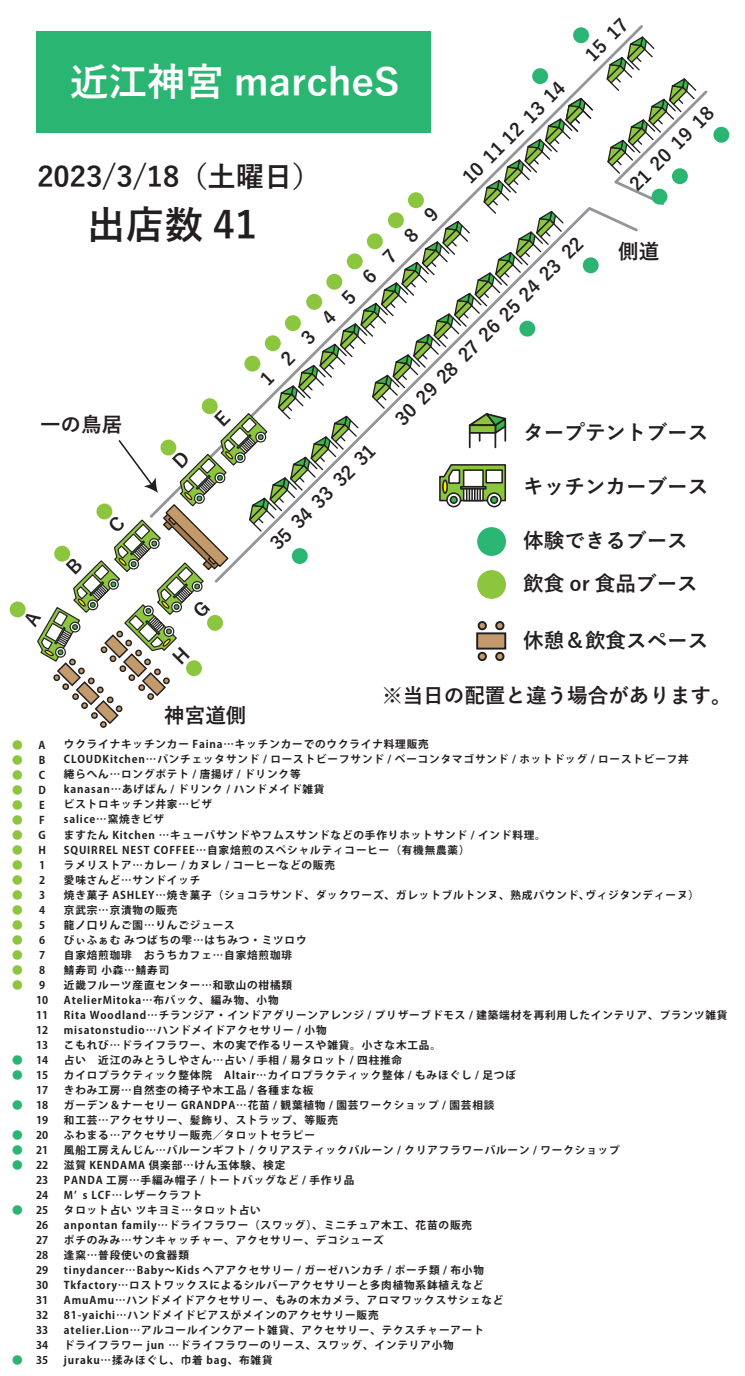
<style>
.page{position:relative;width:745px;height:1376px;background:#fff}
.page>*{position:absolute;margin:0;border:0;box-sizing:border-box;transform-origin:0 0}
.t1{font:700 38.75px "Yu Gothic";color:#231f20}
.t2{font:700 38.5px "Yu Gothic";color:#fff}
.t3{font:700 28.25px "Yu Gothic";color:#231f20}
.t4{font:700 20.5px/43px "Yu Gothic";color:#231f20}
.t5{font:700 18.5px "Yu Gothic";color:#231f20}
.t6{font:700 10.62px/15px "Koz Go Pro";letter-spacing:.08em;color:#231f20}
.t7{font:700 10.62px/15px "Koz Go Pro";color:#231f20;text-align:center}
.t8{font:700 10.62px/15px "Koz Go Pro";color:#8bc63e;text-align:justify}
.t9{font:700 10.62px/15px "Koz Go Pro";color:#2bb572}
</style>
<div class="page">
<div style="left:36px;top:31px;width:394px;height:101px;background:#2bb572"></div>
<svg style="left:604px;top:34px;width:104px;height:171px"></svg>
<div style="left:532px;top:68px;width:15px;height:16px;background:#2bb572;border-radius:50%"></div>
<div style="left:10px;top:601px;width:16px;height:16px;background:#8bc63e;border-radius:50%"></div>
<div style="left:572px;top:27px;width:16px;height:16px;background:#2bb572;border-radius:50%"></div>
<div style="left:713px;top:127px;width:15px;height:16px;background:#2bb572;border-radius:50%"></div>
<div style="left:671px;top:168px;width:16px;height:16px;background:#2bb572;border-radius:50%"></div>
<div style="left:651px;top:189px;width:16px;height:16px;background:#2bb572;border-radius:50%"></div>
<div style="left:582px;top:257px;width:16px;height:16px;background:#2bb572;border-radius:50%"></div>
<svg style="left:23px;top:96px;width:570px;height:632px"></svg>
<h2 class="t2" style="left:70px;top:60px;width:331px">近江神宮 marcheS</h2>
<h3 class="t3" style="left:37px;top:160px;width:285px">2023/3/18（土曜日）</h3>
<h3 class="t5" style="left:458px;top:173px;width:137px;rotate:-45deg">10 11 12 13 14</h3>
<h3 class="t5" style="left:581px;top:50px;width:53px;rotate:-45deg">15 17</h3>
<h3 class="t5" style="left:625px;top:180px;width:111px;rotate:-45deg">21 20 19 18</h3>
<h1 class="t1" style="left:87px;top:203px;width:172px">出店数 41</h1>
<h3 class="t5" style="left:338px;top:293px;width:100px;rotate:-45deg">5678</h3>
<h3 class="t5" style="left:454px;top:351px;width:169px;rotate:-45deg">27 26 25 24 23 22</h3>
<h3 class="t4" style="left:617px;top:230px;width:43px">側道</h3>
<h3 class="t5" style="left:256px;top:375px;width:99px;rotate:-45deg">1234</h3>
<h3 class="t5" style="left:391px;top:414px;width:81px;rotate:-45deg">30 29 28</h3>
<h3 class="t4" style="left:40px;top:403px;width:84px">一の鳥居</h3>
<h3 class="t4" style="left:523px;top:411px;width:186px">タープテントブース</h3>
<h3 class="t4" style="left:523px;top:465px;width:186px">キッチンカーブース</h3>
<h3 class="t5" style="left:329px;top:476px;width:52px;rotate:-45deg">32 31</h3>
<h3 class="t5" style="left:266px;top:539px;width:81px;rotate:-45deg">35 34 33</h3>
<h3 class="t4" style="left:523px;top:519px;width:176px">体験できるブース飲食 or 食品ブース</h3>
<p class="t8" style="left:12px;top:738px;width:12px">● ● ● ● ● ● ● ● ● ● ● ● ● ● ● ● ●</p>
<p class="t9" style="left:12px;top:1052px;width:12px">● ●</p>
<p class="t9" style="left:12px;top:1097px;width:12px">●</p>
<p class="t9" style="left:12px;top:1127px;width:12px;text-align:justify">● ● ●</p>
<p class="t9" style="left:12px;top:1202px;width:12px">●</p>
<p class="t9" style="left:12px;top:1352px;width:12px">●</p>
<p class="t7" style="left:36px;top:738px;width:14px">A<br>B<br>C<br>D<br>E<br>F<br>G<br>H<br>1<br>2<br>3<br>4<br>5<br>6<br>7<br>8<br>9<br>10<br>11<br>12<br>13<br>14<br>15<br>17<br>18<br>19<br>20<br>21<br>22<br>23<br>24<br>25<br>26<br>27<br>28<br>29<br>30<br>31<br>32<br>33<br>34<br>35</p>
<h3 class="t4" style="left:164px;top:694px;width:84px">神宮道側</h3>
<h3 class="t4" style="left:523px;top:619px;width:186px">休憩＆飲食スペース</h3>
<h3 class="t4" style="left:382px;top:674px;width:351px">※当日の配置と違う場合があります。</h3>
<p class="t6" style="left:64px;top:737px;width:664px">ウクライナキッチンカー Faina…キッチンカーでのウクライナ料理販売<br>CLOUDKitchen…パンチェッタサンド / ローストビーフサンド / ベーコンタマゴサンド / ホットドッグ / ローストビーフ丼<br>綣らへん…ロングポテト / 唐揚げ / ドリンク等<br>kanasan…あげぱん / ドリンク / ハンドメイド雑貨<br>ビストロキッチン井家…ピザ<br>salice…窯焼きピザ<br>ますたん Kitchen …キューバサンドやフムスサンドなどの手作りホットサンド / インド料理。<br>SQUIRREL NEST COFFEE…自家焙煎のスペシャルティコーヒー（有機無農薬）<br>ラメリストア…カレー / カヌレ / コーヒーなどの販売<br>愛味さんど…サンドイッチ<br>焼き菓子 ASHLEY…焼き菓子（ショコラサンド、ダックワーズ、ガレットブルトンヌ、熟成パウンド、ヴィジタンディーヌ）<br>京武宗…京漬物の販売<br>龍ノ口りんご園…りんごジュース<br>びぃふぁむ みつばちの雫…はちみつ・ミツロウ<br>自家焙煎珈琲　おうちカフェ…自家焙煎珈琲<br>鯖寿司 小森…鯖寿司<br>近畿フルーツ産直センター…和歌山の柑橘類<br>AtelierMitoka…布バック、編み物、小物<br>Rita Woodland…チランジア・インドアグリーンアレンジ / プリザーブドモス / 建築端材を再利用したインテリア、プランツ雑貨misatonstudio…ハンドメイドアクセサリー / 小物<br>こもれび…ドライフラワー、木の実で作るリースや雑貨。小さな木工品。<br>占い　近江のみとうしやさん…占い / 手相 / 易タロット / 四柱推命<br>カイロプラクティック整体院　Altair…カイロプラクティック整体 / もみほぐし / 足つぼ<br>きわみ工房…自然杢の椅子や木工品 / 各種まな板<br>ガーデン＆ナーセリー GRANDPA…花苗 / 観葉植物 / 園芸ワークショップ / 園芸相談<br>和工芸…アクセサリー、髪飾り、ストラップ、等販売<br>ふわまる…アクセサリー販売／タロットセラピー<br>風船工房えんじん…バルーンギフト / クリアスティックバルーン / クリアフラワーバルーン / ワークショップ<br>滋賀 KENDAMA 倶楽部…けん玉体験、検定<br>PANDA 工房…手編み帽子 / トートバッグなど / 手作り品<br>Mʼ s LCF…レザークラフト<br>タロット占い ツキヨミ…タロット占い<br>anpontan family…ドライフラワー（スワッグ）、ミニチュア木工、花苗の販売<br>ポチのみみ…サンキャッチャー、アクセサリー、デコシューズ<br>逢窯…普段使いの食器類<br>tinydancer…Baby～Kids ヘアアクセサリー / ガーゼハンカチ / ポーチ類 / 布小物<br>Tkfactory…ロストワックスによるシルバーアクセサリーと多肉植物系鉢植えなど<br>AmuAmu…ハンドメイドアクセサリー、もみの木カメラ、アロマワックスサシェなど<br>81-yaichi…ハンドメイドピアスがメインのアクセサリー販売<br>atelier.Lion…アルコールインクアート雑貨、アクセサリー、テクスチャーアート<br>ドライフラワー jun …ドライフラワーのリース、スワッグ、インテリア小物<br>juraku…揉みほぐし、巾着 bag、布雑貨</p>
</div>
